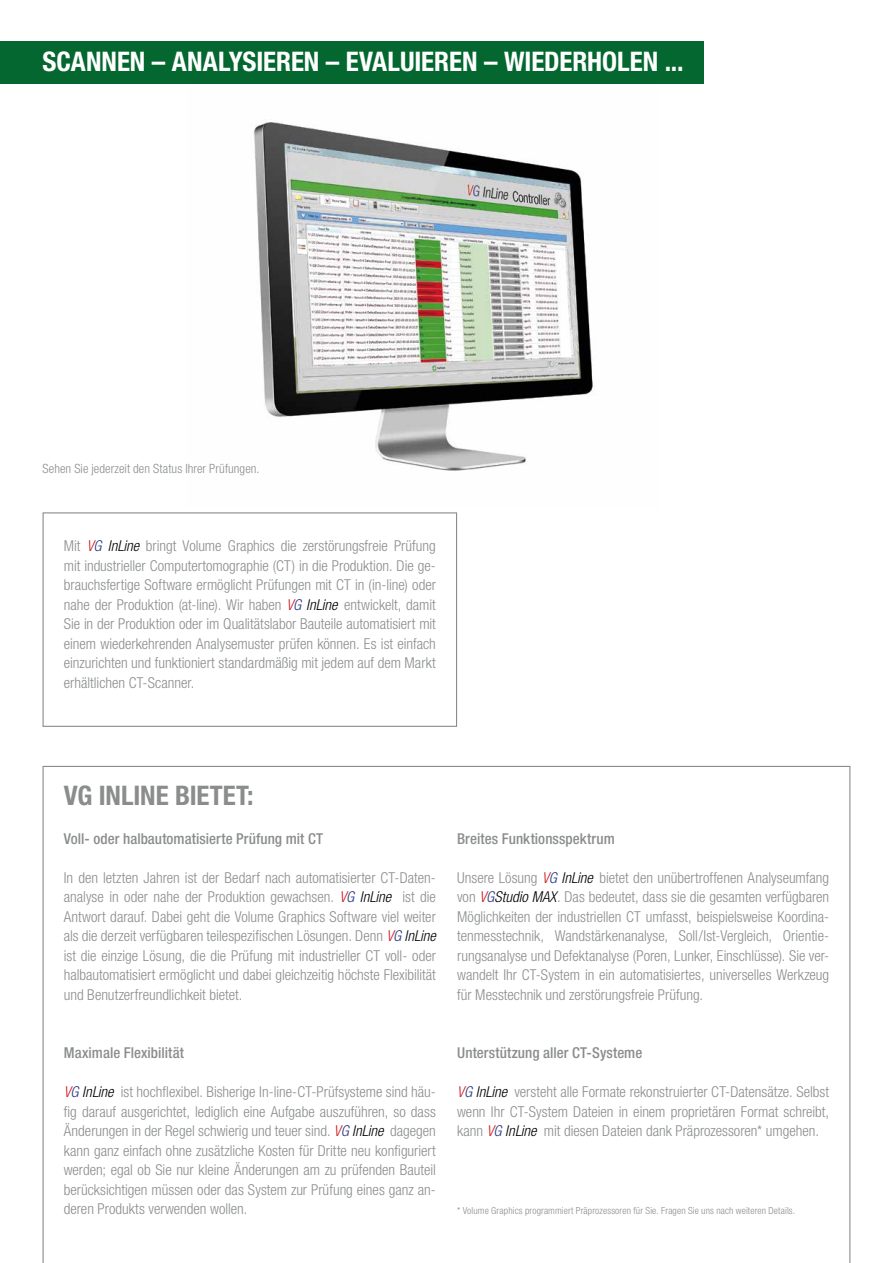
<style>
.page{position:relative;width:893px;height:1263px;background:#fff}
.page>*{position:absolute;margin:0;border:0;box-sizing:border-box;transform-origin:0 0}
.t1{font:700 condensed 27px "Helvetica Neue LT Std";letter-spacing:-.005em;color:#fff}
.t2{font:700 condensed 27px "Helvetica Neue LT Std";color:#8b8d8d}
.t3{font:300 condensed 15px/19.5px "Helvetica Neue LT Std";color:#8b8d8d;text-align:justify}
.t4{font:500 condensed 15px "Helvetica Neue LT Std";letter-spacing:.005em;color:#8b8d8d}
.t5{font:300 condensed 12.75px "Helvetica Neue LT Std";letter-spacing:.005em;color:#8b8d8d}
.t6{font:300 condensed 9.75px "Helvetica Neue LT Std";letter-spacing:.015em;color:#8b8d8d}
.s1{font-style:italic;color:#cd171a}
.s2{font-style:italic;color:#283583}
.s3{font-style:italic;color:#000}
</style>
<div class="page">
<img style="left:187px;top:83px;width:471px;height:388px">
<svg style="left:43px;top:766px;width:807px;height:497px"></svg>
<div style="left:43px;top:512px;width:414px;height:215px;border:1px solid #8b8d8d"></div>
<div style="left:0;top:41px;width:704px;height:42px;background:#03672f"></div>
<h1 class="t1" style="left:43px;top:45px;width:643px">SCANNEN – ANALYSIEREN – EVALUIEREN – WIEDERHOLEN ...</h1>
<p class="t5" style="left:43px;top:461px;width:219px">Sehen Sie jederzeit den Status Ihrer Prüfungen.</p>
<p class="t3" style="left:64px;top:536px;width:374px">Mit <span class="s1">V</span><span class="s2">G</span> <span class="s3">InLine</span> bringt Volume Graphics die zerstörungsfreie Prüfung mit industrieller Computertomographie (CT) in die Produktion. Die ge&shy;brauchsfertige Software ermöglicht Prüfungen mit CT in (in-line) oder nahe der Produktion (at-line). Wir haben <span class="s1">V</span><span class="s2">G</span> <span class="s3">InLine</span> entwickelt, damit Sie in der Produktion oder im Qualitätslabor Bauteile automatisiert mit einem wiederkehrenden Analysemuster prüfen können. Es ist einfach einzurichten und funktioniert standardmäßig mit jedem auf dem Markt erhältlichen CT-Scanner.</p>
<h1 class="t2" style="left:64px;top:779px;width:191px">VG INLINE BIETET:</h1>
<p class="t4" style="left:64px;top:830px;width:261px">Voll- oder halbautomatisierte Prüfung mit CT</p>
<p class="t3" style="left:64px;top:868px;width:374px">In den letzten Jahren ist der Bedarf nach automatisierter CT-Daten&shy;analyse in oder nahe der Produktion gewachsen. <span class="s1">V</span><span class="s2">G</span> <span class="s3">InLine</span> ist die Antwort darauf. Dabei geht die Volume Graphics Software viel weiter als die derzeit verfügbaren teilespezifischen Lösungen. Denn <span class="s1">V</span><span class="s2">G</span> <span class="s3">InLine </span>ist die einzige Lösung, die die Prüfung mit industrieller CT voll- oder halbautomatisiert ermöglicht und dabei gleichzeitig höchste Flexibilität und Benutzerfreundlichkeit bietet.</p>
<p class="t4" style="left:64px;top:1044px;width:122px">Maximale Flexibilität</p>
<p class="t3" style="left:64px;top:1082px;width:374px"><span class="s1">V</span><span class="s2">G</span> <span class="s3">InLine</span> ist hochflexibel. Bisherige In-line-CT-Prüfsysteme sind häu&shy;fig darauf ausgerichtet, lediglich eine Aufgabe auszuführen, so dass Änderungen in der Regel schwierig und teuer sind. <span class="s1">V</span><span class="s2">G</span> <span class="s3">InLine</span> dagegen kann ganz einfach ohne zusätzliche Kosten für Dritte neu konfiguriert werden; egal ob Sie nur kleine Änderungen am zu prüfenden Bauteil berücksichtigen müssen oder das System zur Prüfung eines ganz an&shy;deren Produkts verwenden wollen.</p>
<p class="t4" style="left:457px;top:830px;width:159px">Breites Funktionsspektrum</p>
<p class="t3" style="left:457px;top:868px;width:374px">Unsere Lösung <span class="s1">V</span><span class="s2">G</span> <span class="s3">InLine</span> bietet den unübertroffenen Analyseumfang von <span class="s1">V</span><span class="s2">G</span><span class="s3">Studio MAX</span>. Das bedeutet, dass sie die gesamten verfügbaren Möglichkeiten der industriellen CT umfasst, beispielsweise Koordina&shy;tenmesstechnik, Wandstärkenanalyse, Soll/Ist-Vergleich, Orientie&shy;rungsanalyse und Defektanalyse (Poren, Lunker, Einschlüsse). Sie ver&shy;wandelt Ihr CT-System in ein automatisiertes, universelles Werkzeug für Messtechnik und zerstörungsfreie Prüfung.</p>
<p class="t4" style="left:457px;top:1044px;width:187px">Unterstützung aller CT-Systeme</p>
<p class="t3" style="left:457px;top:1082px;width:374px"><span class="s1">V</span><span class="s2">G</span> <span class="s3">InLine</span> versteht alle Formate rekonstruierter CT-Datensätze. Selbst wenn Ihr CT-System Dateien in einem proprietären Format schreibt, kann <span class="s1">V</span><span class="s2">G</span> <span class="s3">InLine</span> mit diesen Dateien dank Präprozessoren* umgehen.</p>
<p class="t6" style="left:457px;top:1205px;width:340px">* Volume Graphics programmiert Präprozessoren für Sie. Fragen Sie uns nach weiteren Details.</p>
</div>
